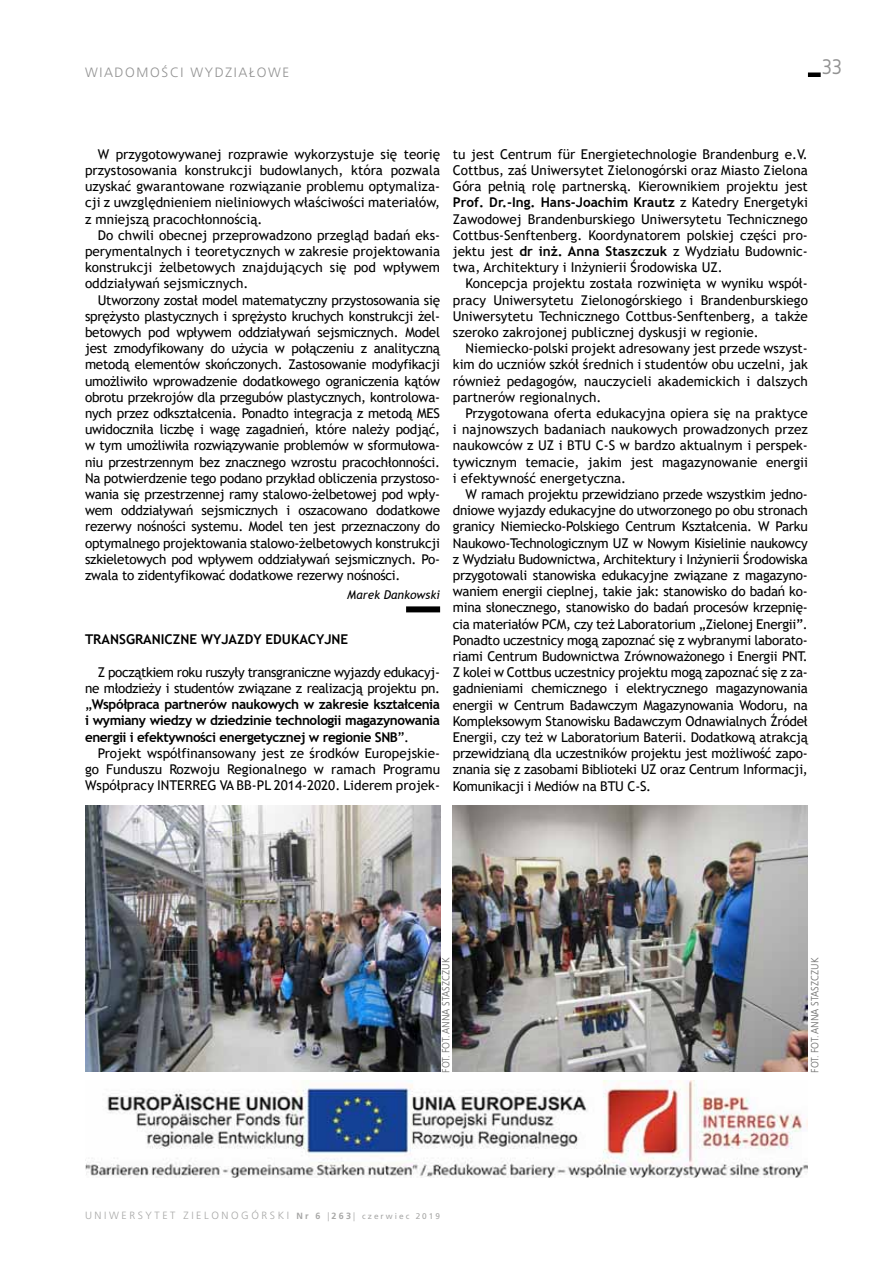
<style>
.page{position:relative;width:893px;height:1263px;background:#fff}
.page>*{position:absolute;margin:0;border:0;box-sizing:border-box;transform-origin:0 0}
.t1{font:21px "EFN Bureau OT";color:#929292}
.t2{font:13.5px/16.2px "Trebuchet MS";color:#000;text-align:justify}
.t3{font:700 13.5px/16.2px "Trebuchet MS";letter-spacing:-.03em;color:#000;text-align:justify}
.t4{font:300 13.5px "Frutiger LT Pro";letter-spacing:.12em;color:#929292}
.t5{font:italic 12px "Trebuchet MS";color:#000}
.t6{font:300 10.5px "Frutiger LT Pro";letter-spacing:.245em;color:#a8a8a7}
.t7{font:10.5px "EFN Bureau OT";letter-spacing:.02em;color:#777776}
.s1{font-weight:400}
.s2{font-weight:700}
.s3{font-weight:700;font-size:9px}
.s4{font-size:9px}
.s5{font-weight:400;font-size:8.25px}
</style>
<div class="page">
<div style="left:808px;top:72px;width:13px;height:5px;background:#000"></div>
<img style="left:85px;top:1080px;width:723px;height:98px">
<div style="left:406px;top:606px;width:34px;height:6px;background:#000"></div>
<img style="left:85px;top:805px;width:355px;height:267px">
<img style="left:453px;top:805px;width:355px;height:267px">
<p class="t4" style="left:85px;top:65px;width:105px">WIADOMOŚCIWY</p>
<p class="t4" style="left:215px;top:65px;width:54px">DZIAŁOWE</p>
<h1 class="t1" style="left:822px;top:55px;width:21px">33</h1>
<p class="t2" style="left:85px;top:146px;width:357px;text-indent:13px">W przygotowywanej rozprawie wykorzystuje się teorię przystosowania konstrukcji budowlanych, która pozwala uzyskać gwarantowane rozwiązanie problemu optymaliza&shy;cji z uwzględnieniem nieliniowych właściwości materiałów, z mniejszą pracochłonnością.</p>
<p class="t2" style="left:85px;top:227px;width:357px;text-indent:13px">Do chwili obecnej przeprowadzono przegląd badań eks&shy;perymentalnych i teoretycznych w zakresie projektowania konstrukcji żelbetowych znajdujących się pod wpływem oddziaływań sejsmicznych.</p>
<p class="t2" style="left:85px;top:292px;width:357px;text-indent:13px">Utworzony został model matematyczny przystosowania się sprężysto plastycznych i sprężysto kruchych konstrukcji żel&shy;betowych pod wpływem oddziaływań sejsmicznych. Model jest zmodyfikowany do użycia w połączeniu z analityczną metodą elementów skończonych. Zastosowanie modyfikacji umożliwiło wprowadzenie dodatkowego ograniczenia kątów obrotu przekrojów dla przegubów plastycznych, kontrolowa&shy;nych przez odkształcenia. Ponadto integracja z metodą MES uwidoczniła liczbę i wagę zagadnień, które należy podjąć, w tym umożliwiła rozwiązywanie problemów w sformułowa&shy;niu przestrzennym bez znacznego wzrostu pracochłonności.<br>Na potwierdzenie tego podano przykład obliczenia przystoso&shy;wania się przestrzennej ramy stalowo-żelbetowej pod wpły&shy;wem oddziaływań sejsmicznych i oszacowano dodatkowe rezerwy nośności systemu. Model ten jest przeznaczony do optymalnego projektowania stalowo-żelbetowych konstrukcji szkieletowych pod wpływem oddziaływań sejsmicznych. Po&shy;zwala to zidentyfikować dodatkowe rezerwy nośności.</p>
<p class="t5" style="left:347px;top:587px;width:94px">Marek Dankowski</p>
<p class="t3" style="left:85px;top:631px;width:18px">Transgraniczne</p>
<p class="t3" style="left:201px;top:631px;width:10px">wyjazdy</p>
<p class="t3" style="left:265px;top:631px;width:10px">edukacyjne</p>
<p class="t3" style="left:85px;top:664px;width:357px;text-indent:13px"><span class="s1">Z początkiem roku ruszyły transgraniczne wyjazdy edukacyj&shy;ne młodzieży i studentów związane z realizacją projektu pn. „</span>Współpraca partnerów naukowych w zakresie kształcenia i wymiany wiedzy w dziedzinie technologii magazynowania energii i efektywności energetycznej w regionie SNB<span class="s1">”.</span></p>
<p class="t2" style="left:85px;top:745px;width:357px;text-indent:13px">Projekt współfinansowany jest ze środków Europejskie&shy;go Funduszu Rozwoju Regionalnego w ramach Programu Współpracy INTERREG VA BB-PL 2014-2020. Liderem projek-</p>
<p class="t2" style="left:453px;top:146px;width:357px">tu jest Centrum für Energietechnologie Brandenburg e.V.<br>Cottbus, zaś Uniwersytet Zielonogórski oraz Miasto Zielona Góra pełnią rolę partnerską. Kierownikiem projektu jest <span class="s2">Prof. Dr.-Ing. Hans-Joachim Krautz</span> z Katedry Energetyki Zawodowej Brandenburskiego Uniwersytetu Technicznego Cottbus-Senftenberg. Koordynatorem polskiej części pro&shy;jektu jest <span class="s2">dr inż. Anna Staszczuk</span> z Wydziału Budownic&shy;twa, Architektury i Inżynierii Środowiska UZ.</p>
<p class="t2" style="left:453px;top:275px;width:357px;text-indent:13px">Koncepcja projektu została rozwinięta w wyniku współ&shy;pracy Uniwersytetu Zielonogórskiego i Brandenburskiego Uniwersytetu Technicznego Cottbus-Senftenberg, a także szeroko zakrojonej publicznej dyskusji w regionie.</p>
<p class="t2" style="left:453px;top:340px;width:357px;text-indent:13px">Niemiecko-polski projekt adresowany jest przede wszyst&shy;kim do uczniów szkół średnich i studentów obu uczelni, jak również pedagogów, nauczycieli akademickich i dalszych partnerów regionalnych.</p>
<p class="t2" style="left:453px;top:405px;width:357px;text-indent:13px">Przygotowana oferta edukacyjna opiera się na praktyce i najnowszych badaniach naukowych prowadzonych przez naukowców z UZ i BTU C-S w bardzo aktualnym i perspek&shy;tywicznym temacie, jakim jest magazynowanie energii i efektywność energetyczna.</p>
<p class="t2" style="left:453px;top:486px;width:357px;text-indent:13px">W ramach projektu przewidziano przede wszystkim jedno&shy;dniowe wyjazdy edukacyjne do utworzonego po obu stronach granicy Niemiecko-Polskiego Centrum Kształcenia. W Parku Naukowo-Technologicznym UZ w Nowym Kisielinie naukowcy z Wydziału Budownictwa, Architektury i Inżynierii Środowiska przygotowali stanowiska edukacyjne związane z magazyno&shy;waniem energii cieplnej, takie jak: stanowisko do badań ko&shy;mina słonecznego, stanowisko do badań procesów krzepnię&shy;cia materiałów PCM, czy też Laboratorium „Zielonej Energii”.<br>Ponadto uczestnicy mogą zapoznać się z wybranymi laborato&shy;riami Centrum Budownictwa Zrównoważonego i Energii PNT.<br>Z kolei w Cottbus uczestnicy projektu mogą zapoznać się z za&shy;gadnieniami chemicznego i elektrycznego magazynowania energii w Centrum Badawczym Magazynowania Wodoru, na Kompleksowym Stanowisku Badawczym Odnawialnych Źródeł Energii, czy też w Laboratorium Baterii. Dodatkową atrakcją przewidzianą dla uczestników projektu jest możliwość zapo&shy;znania się z zasobami Biblioteki UZ oraz Centrum Informacji, Komunikacji i Mediów na BTU C-S.</p>
<p class="t7" style="left:440px;top:1073px;width:117px;rotate:-90deg">Fot. Fot. Anna Staszczuk</p>
<p class="t6" style="left:85px;top:1209px;width:357px">UNIWERSYTET ZIELONOGÓRSKI <span class="s3">Nr 6</span> <span class="s4">|</span><span class="s3">263</span><span class="s4">|</span> <span class="s5">czerwiec 2019</span></p>
<p class="t7" style="left:809px;top:1073px;width:117px;rotate:-90deg">Fot. Fot. Anna Staszczuk</p>
</div>
